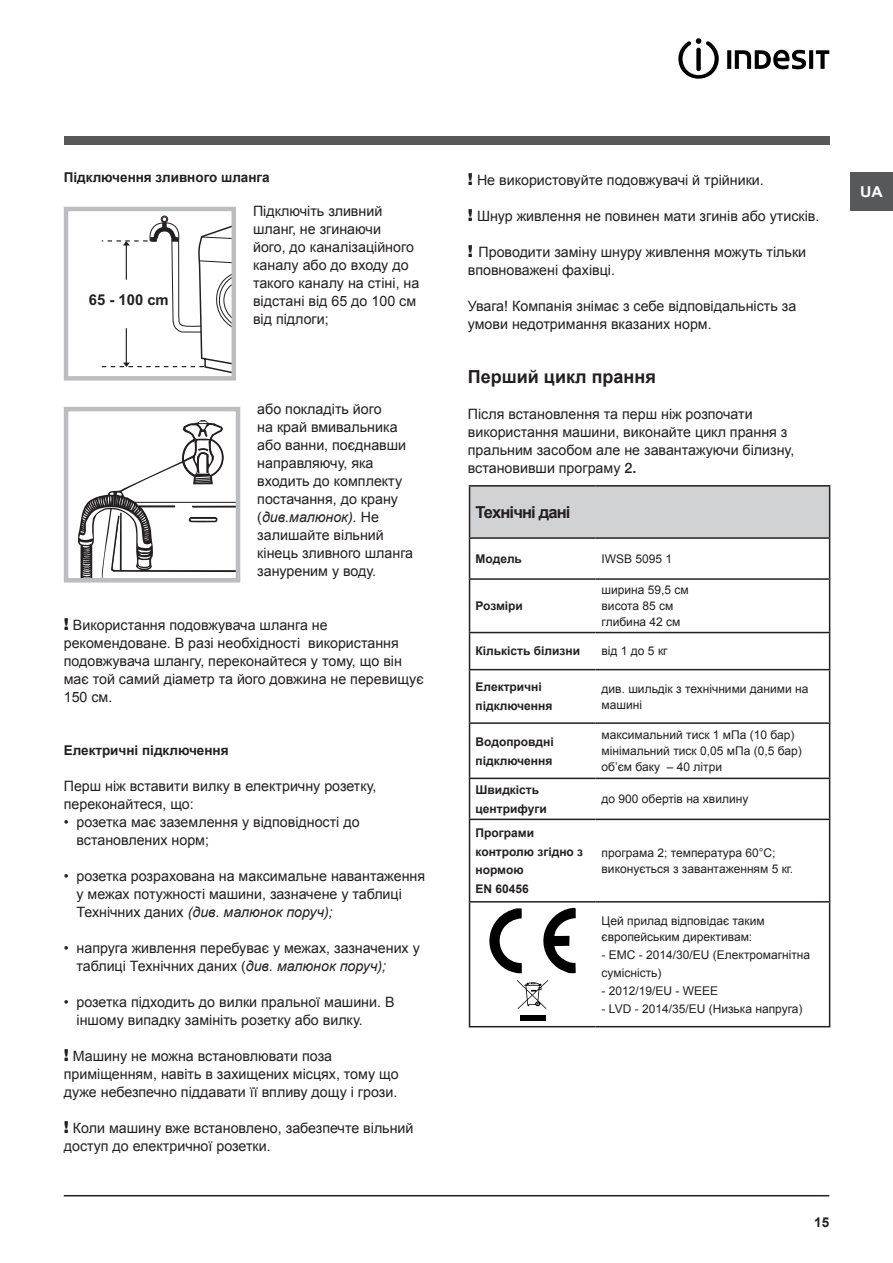
<style>
.page{position:relative;width:893px;height:1263px;background:#fff}
.page>*{position:absolute;margin:0;border:0;box-sizing:border-box;transform-origin:0 0}
.titoletto{font:700 18px "Arial";color:#231f20}
.t1{font:700 16.5px "Arial";letter-spacing:-.05em;color:#231f20}
.t2{font:700 15px "Arial";color:#231f20}
.t3{font:700 15px "Arial";color:#fff;scale:1.05 1}
.Corpo_testo{font:14.25px/18px "Arial";color:#231f20}
.Titolo_3{font:700 13.5px "Arial";color:#231f20}
.t4{font:12px/15.8px "Arial";color:#231f20}
.t5{font:700 12px/18.8px "Arial";color:#231f20}
.s1{font-style:italic}
.s2{font-family:"Helvetica Neue";font-weight:900;font-size:16.5px}
.s3{font-family:"Helvetica Neue";font-weight:500}
</style>
<div class="page">
<hr style="left:64px;top:1195px;width:765px;height:1px;background:#231f20">
<div style="left:850px;top:172px;width:43px;height:38px;background:#57585a"></div>
<div style="left:64px;top:136px;width:765px;height:9px;background:#57585a"></div>
<svg style="left:678px;top:38px;width:41px;height:41px"></svg>
<svg style="left:727px;top:50px;width:4px;height:19px"></svg>
<svg style="left:735px;top:50px;width:71px;height:19px"></svg>
<svg style="left:809px;top:50px;width:4px;height:19px"></svg>
<svg style="left:816px;top:50px;width:13px;height:19px"></svg>
<div style="left:162px;top:216px;width:6px;height:7px;background:#484546;border-radius:50%"></div>
<div style="left:161px;top:216px;width:7px;height:7px;border:1px solid #231f20;border-radius:50%"></div>
<svg style="left:101px;top:217px;width:130px;height:156px"></svg>
<div style="left:64px;top:207px;width:172px;height:174px;border:4px solid #bcbdc0"></div>
<div style="left:64px;top:407px;width:176px;height:175px;border:5px solid #bcbdc0"></div>
<svg style="left:76px;top:420px;width:162px;height:160px"></svg>
<div style="left:470px;top:486px;width:360px;height:52px;background:#d1d2d4"></div>
<hr style="left:469px;top:485px;width:127px;height:2px;background:#231f20">
<hr style="left:469px;top:487px;width:1px;height:50px;background:#231f20">
<hr style="left:596px;top:485px;width:234px;height:2px;background:#231f20">
<hr style="left:829px;top:487px;width:1px;height:50px;background:#231f20">
<hr style="left:596px;top:537px;width:234px;height:2px;background:#231f20">
<hr style="left:829px;top:539px;width:1px;height:39px;background:#231f20">
<hr style="left:469px;top:537px;width:127px;height:2px;background:#231f20">
<hr style="left:469px;top:539px;width:1px;height:39px;background:#231f20">
<hr style="left:469px;top:578px;width:127px;height:2px;background:#231f20">
<hr style="left:469px;top:580px;width:1px;height:52px;background:#231f20">
<hr style="left:596px;top:578px;width:234px;height:2px;background:#231f20">
<hr style="left:829px;top:580px;width:1px;height:52px;background:#231f20">
<hr style="left:469px;top:632px;width:127px;height:1px;background:#231f20">
<hr style="left:469px;top:633px;width:1px;height:36px;background:#231f20">
<hr style="left:596px;top:632px;width:234px;height:1px;background:#231f20">
<hr style="left:829px;top:633px;width:1px;height:36px;background:#231f20">
<hr style="left:469px;top:669px;width:127px;height:1px;background:#231f20">
<hr style="left:469px;top:670px;width:1px;height:52px;background:#231f20">
<hr style="left:596px;top:669px;width:234px;height:1px;background:#231f20">
<hr style="left:829px;top:670px;width:1px;height:52px;background:#231f20">
<hr style="left:469px;top:722px;width:127px;height:2px;background:#231f20">
<hr style="left:469px;top:724px;width:1px;height:54px;background:#231f20">
<hr style="left:596px;top:722px;width:234px;height:2px;background:#231f20">
<hr style="left:829px;top:724px;width:1px;height:54px;background:#231f20">
<hr style="left:469px;top:778px;width:127px;height:1px;background:#231f20">
<hr style="left:469px;top:779px;width:1px;height:40px;background:#231f20">
<hr style="left:596px;top:778px;width:234px;height:1px;background:#231f20">
<hr style="left:829px;top:779px;width:1px;height:40px;background:#231f20">
<hr style="left:469px;top:819px;width:127px;height:1px;background:#231f20">
<hr style="left:469px;top:820px;width:1px;height:81px;background:#231f20">
<hr style="left:596px;top:819px;width:234px;height:1px;background:#231f20">
<hr style="left:829px;top:820px;width:1px;height:81px;background:#231f20">
<hr style="left:469px;top:901px;width:127px;height:1px;background:#231f20">
<hr style="left:469px;top:902px;width:1px;height:124px;background:#231f20">
<hr style="left:596px;top:901px;width:234px;height:1px;background:#231f20">
<hr style="left:829px;top:902px;width:1px;height:124px;background:#231f20">
<hr style="left:469px;top:1026px;width:127px;height:1px;background:#231f20">
<hr style="left:596px;top:1026px;width:234px;height:1px;background:#231f20">
<svg style="left:543px;top:908px;width:33px;height:65px"></svg>
<svg style="left:489px;top:908px;width:33px;height:65px"></svg>
<div style="left:520px;top:1015px;width:25px;height:6px;background:#000"></div>
<svg style="left:517px;top:980px;width:31px;height:29px"></svg>
<p class="Titolo_3" style="left:64px;top:168px;width:207px">Підключення зливного шланга</p>
<p class="Corpo_testo" style="left:253px;top:202px;width:168px">Підключіть зливний шланг, не згинаючи<br>його, до каналізаційного каналу або до входу до такого каналу на стіні, на відстані від 65 до 100 см від підлоги;</p>
<p class="t2" style="left:89px;top:290px;width:81px">65 - 100 cm</p>
<p class="Corpo_testo" style="left:257px;top:400px;width:157px">або покладіть його<br>на край вмивальника або ванни, поєднавши направляючу, яка входить до комплекту постачання, до крану (<span class="s1">див.малюнок).</span> Не залишайте вільний кінець зливного шланга зануреним у воду.</p>
<p class="Corpo_testo" style="left:64px;top:616px;width:361px"><span class="s2">!</span> Використання подовжувача шланга не рекомендоване. В разi необхiдностi використання подовжувача шлангу, переконайтеся у тому, що він має той самий діаметр та його довжина не перевищує 150 см.</p>
<p class="Titolo_3" style="left:64px;top:741px;width:166px">Електричні підключення</p>
<p class="Corpo_testo" style="left:64px;top:777px;width:314px">Перш нiж вставити вилку в електричну розетку, переконайтеся, що:</p>
<p class="Corpo_testo" style="left:77px;top:813px;width:285px;text-indent:-13px">• розетка має заземлення у відповідності до встановлених норм;</p>
<p class="Corpo_testo" style="left:77px;top:867px;width:350px;text-indent:-13px">• розетка розрахована на максимальне навантаження у межах потужності машини, зазначене у таблиці<br>Технічних даних <span class="s1">(див. малюнок поруч);</span></p>
<p class="Corpo_testo" style="left:77px;top:939px;width:345px;text-indent:-13px">• напруга живлення перебуває у межах, зазначених у таблиці Технічних даних (<span class="s1">див. малюнок поруч);</span></p>
<p class="Corpo_testo" style="left:77px;top:993px;width:320px;text-indent:-13px">• розетка підходить до вилки пральної машини. В іншому випадку замініть розетку або вилку.</p>
<p class="Corpo_testo" style="left:64px;top:1047px;width:336px"><span class="s2">!</span> Машину не можна встановлювати поза приміщенням, навіть в захищених мiсцях, тому що дуже небезпечно піддавати її впливу дощу і грози.</p>
<p class="Corpo_testo" style="left:64px;top:1119px;width:351px"><span class="s2">!</span> Коли машину вже встановлено, забезпечте вільний доступ до електричної розетки.</p>
<p class="Corpo_testo" style="left:468px;top:171px;width:297px"><span class="s2">!</span> Не використовуйте подовжувачі й трійники.</p>
<p class="Corpo_testo" style="left:468px;top:207px;width:353px"><span class="s2">!</span> Шнур живлення не повинен мати згинів або утисків.</p>
<p class="Corpo_testo" style="left:468px;top:243px;width:340px"><span class="s2">!</span> Проводити замiну шнуру живлення можуть тiльки вповноваженi фахiвцi.</p>
<p class="Corpo_testo" style="left:468px;top:297px;width:330px">Увага! Компанія знімає з себе відповідальність за умови недотримання вказаних норм.</p>
<p class="titoletto" style="left:468px;top:365px;width:189px">Перший цикл прання</p>
<p class="Corpo_testo" style="left:468px;top:405px;width:328px">Пiсля встановлення та перш нiж розпочати використання машини, виконайте цикл прання з пральним засобом але не завантажуючи бiлизну, встановивши програму <span class="s3">2.</span></p>
<p class="t1" style="left:476px;top:501px;width:96px">Технiчнi данi</p>
<p class="t5" style="left:476px;top:550px;width:48px">Модель</p>
<p class="t4" style="left:602px;top:551px;width:72px">IWSB 5095 1</p>
<p class="t5" style="left:476px;top:597px;width:49px">Розмiри</p>
<p class="t4" style="left:602px;top:582px;width:89px">ширина 59,5 см</p>
<p class="t4" style="left:602px;top:598px;width:73px">висота 85 см</p>
<p class="t4" style="left:602px;top:614px;width:80px">глибина 42 см</p>
<p class="t5" style="left:476px;top:642px;width:106px">Кiлькiсть бiлизни</p>
<p class="t4" style="left:602px;top:643px;width:68px">вiд 1 до 5 кг</p>
<p class="t5" style="left:476px;top:678px;width:78px">Електричні підключення</p>
<p class="t4" style="left:602px;top:681px;width:208px">див. шильдік з технiчними даними на машинi</p>
<p class="t5" style="left:476px;top:732px;width:80px">Водопровднi пiдключення</p>
<p class="t4" style="left:602px;top:727px;width:194px">максимальний тиск 1 мПа (10 бар)</p>
<p class="t4" style="left:602px;top:743px;width:202px">мiнiмальний тиск 0,05 мПа (0,5 бар)</p>
<p class="t4" style="left:602px;top:759px;width:122px">об’єм баку – 40 лiтри</p>
<p class="t5" style="left:476px;top:781px;width:73px">Швидкiсть центрифуги</p>
<p class="t4" style="left:602px;top:791px;width:148px">до 900 обертiв на хвилину</p>
<p class="t5" style="left:476px;top:824px;width:109px">Програми контролю згiдно з нормою</p>
<p class="t5" style="left:476px;top:880px;width:55px">EN 60456</p>
<p class="t4" style="left:602px;top:845px;width:193px">програма 2; температура 60°C; виконується з завантаженням 5 кг.</p>
<p class="t4" style="left:602px;top:913px;width:165px">Цей прилад вiдповiдає таким європейським директивам:</p>
<p class="t4" style="left:602px;top:945px;width:210px;line-height:18px">- EMC - 2014/30/EU (Електромагнітна сумiснiсть)</p>
<p class="t4" style="left:602px;top:982px;width:118px">- 2012/19/EU - WEEE</p>
<p class="t4" style="left:602px;top:1000px;width:202px">- LVD - 2014/35/EU (Низька напруга)</p>
<p class="t3" style="left:860px;top:182px;width:23px">UA</p>
<p class="Titolo_3" style="left:814px;top:1214px;width:17px">15</p>
</div>
